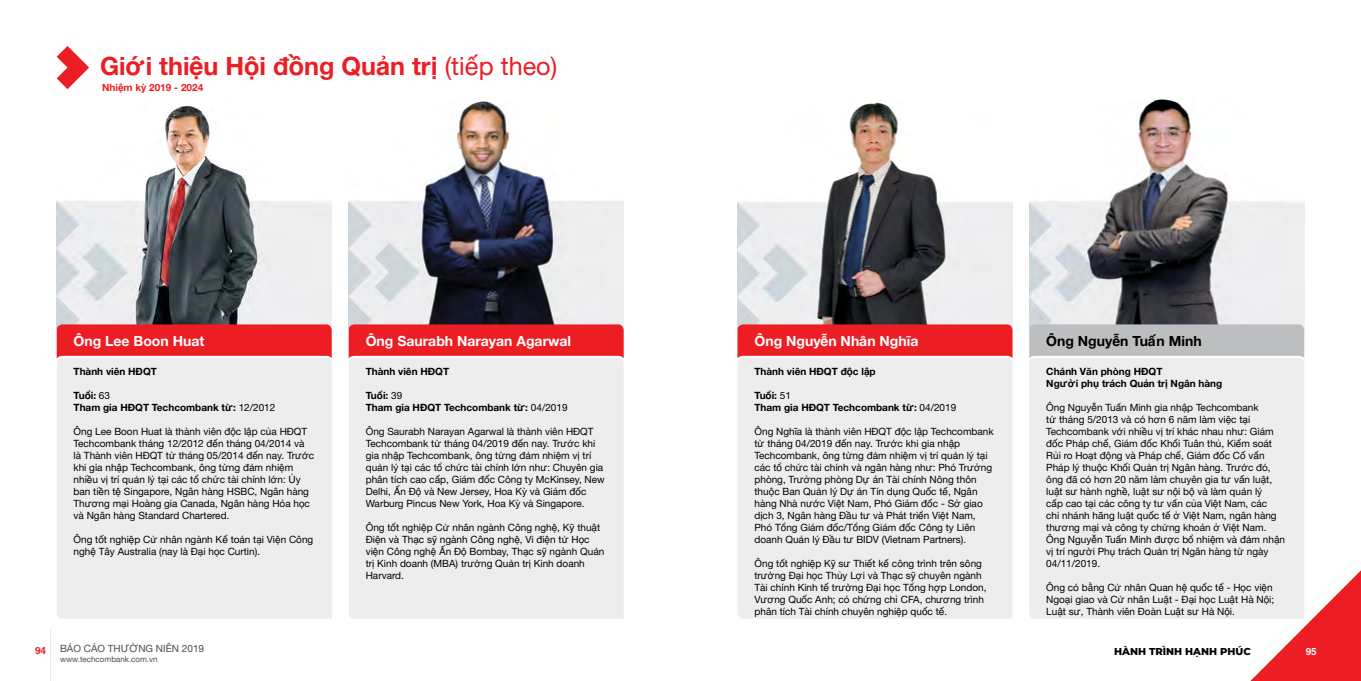
<style>
.page{position:relative;width:1361px;height:681px;background:#fff}
.page>*{position:absolute;margin:0;border:0;box-sizing:border-box;transform-origin:0 0}
.t1{font:700 25.2px "Helvetica Neue";color:#ed1d24}
.t2{font:700 14px "Helvetica Neue";color:#fff}
.t3{font:700 14px "Helvetica Neue";color:#000}
.t4{font:10px/12px "Helvetica Neue";color:#000}
.t5{font:700 10px/12px "Helvetica Neue";color:#000}
.t6{font:10px "Helvetica Neue";color:#4d4d4f}
.t7{font:800 10px "Montserrat";color:#000}
.t8{font:700 10px "Helvetica Neue";color:#ed1d24}
.t9{font:700 10px "SFU Helvetica";color:#ed1d24}
.t10{font:700 10px "SFU Helvetica";color:#fff}
.t11{font:8px "Helvetica Neue";color:#4d4d4f}
.s1{font-weight:400}
</style>
<div class="page">
<img style="left:57px;top:106px;width:275px;height:221px">
<img style="left:349px;top:101px;width:275px;height:226px">
<img style="left:737px;top:102px;width:275px;height:225px">
<img style="left:1029px;top:99px;width:275px;height:228px">
<div style="left:1029px;top:324px;width:275px;height:45px;background:#bcbec0;border-radius:6px"></div>
<div style="left:1029px;top:354px;width:276px;height:265px;background:#ededee"></div>
<div style="left:349px;top:324px;width:275px;height:45px;background:#ed1d24;border-radius:6px"></div>
<div style="left:348px;top:354px;width:276px;height:265px;background:#ededee"></div>
<div style="left:737px;top:324px;width:275px;height:45px;background:#ed1d24;border-radius:6px"></div>
<div style="left:737px;top:354px;width:276px;height:265px;background:#ededee"></div>
<div style="left:57px;top:324px;width:275px;height:45px;background:#ed1d24;border-radius:6px"></div>
<div style="left:56px;top:354px;width:276px;height:265px;background:#ededee"></div>
<svg style="left:57px;top:46px;width:32px;height:43px"></svg>
<svg style="left:1234px;top:554px;width:127px;height:126px"></svg>
<hr style="left:50px;top:629px;width:1px;height:51px;background:#e6e7e8">
<h1 class="t1" style="left:100px;top:46px;width:459px">Giới thiệu Hội đồng Quản trị <span class="s1">(tiếp theo)</span></h1>
<p class="t8" style="left:102px;top:79px;width:103px">Nhiệm kỳ 2019 - 2024</p>
<h2 class="t2" style="left:74px;top:329px;width:132px">Ông Lee Boon Huat</h2>
<p class="t5" style="left:74px;top:365px;width:85px">Thành viên HĐQT</p>
<p class="t5" style="left:74px;top:389px;width:203px">Tuổi: <span class="s1">63<br></span>Tham gia HĐQT Techcombank từ: <span class="s1">12/2012</span></p>
<p class="t4" style="left:74px;top:425px;width:242px">Ông Lee Boon Huat là thành viên độc lập của HĐQT Techcombank tháng 12/2012 đến tháng 04/2014 và là Thành viên HĐQT từ tháng 05/2014 đến nay. Trước khi gia nhập Techcombank, ông từng đảm nhiệm nhiều vị trí quản lý tại các tổ chức tài chính lớn: Ủy ban tiền tệ Singapore, Ngân hàng HSBC, Ngân hàng Thương mại Hoàng gia Canada, Ngân hàng Hóa học và Ngân hàng Standard Chartered.</p>
<p class="t4" style="left:74px;top:533px;width:241px">Ông tốt nghiệp Cử nhân ngành Kế toán tại Viện Công nghệ Tây Australia (nay là Đại học Curtin).</p>
<h2 class="t2" style="left:366px;top:329px;width:207px">Ông Saurabh Narayan Agarwal</h2>
<p class="t5" style="left:366px;top:365px;width:85px">Thành viên HĐQT</p>
<p class="t5" style="left:366px;top:389px;width:203px">Tuổi: <span class="s1">39<br></span>Tham gia HĐQT Techcombank từ: <span class="s1">04/2019</span></p>
<p class="t4" style="left:366px;top:425px;width:240px">Ông Saurabh Narayan Agarwal là thành viên HĐQT Techcombank từ tháng 04/2019 đến nay. Trước khi gia nhập Techcombank, ông từng đảm nhiệm vị trí quản lý tại các tổ chức tài chính lớn như: Chuyên gia phân tích cao cấp, Giám đốc Công ty McKinsey, New Delhi, Ấn Độ và New Jersey, Hoa Kỳ và Giám đốc Warburg Pincus New York, Hoa Kỳ và Singapore.</p>
<p class="t4" style="left:366px;top:521px;width:240px">Ông tốt nghiệp Cử nhân ngành Công nghệ, Kỹ thuật Điện và Thạc sỹ ngành Công nghệ, Vi điện tử Học viện Công nghệ Ấn Độ Bombay, Thạc sỹ ngành Quản trị Kinh doanh (MBA) trường Quản trị Kinh doanh Harvard.</p>
<h2 class="t2" style="left:754px;top:329px;width:165px">Ông Nguyễn Nhân Nghĩa</h2>
<p class="t5" style="left:754px;top:365px;width:123px">Thành viên HĐQT độc lập</p>
<p class="t5" style="left:754px;top:389px;width:203px">Tuổi: <span class="s1">51<br></span>Tham gia HĐQT Techcombank từ: <span class="s1">04/2019</span></p>
<p class="t4" style="left:754px;top:425px;width:241px">Ông Nghĩa là thành viên HĐQT độc lập Techcombank từ tháng 04/2019 đến nay. Trước khi gia nhập Techcombank, ông từng đảm nhiệm vị trí quản lý tại các tổ chức tài chính và ngân hàng như: Phó Trưởng phòng, Trưởng phòng Dự án Tài chính Nông thôn thuộc Ban Quản lý Dự án Tín dụng Quốc tế, Ngân hàng Nhà nước Việt Nam, Phó Giám đốc - Sở giao dịch 3, Ngân hàng Đầu tư và Phát triển Việt Nam, Phó Tổng Giám đốc/Tổng Giám đốc Công ty Liên doanh Quản lý Đầu tư BIDV (Vietnam Partners).</p>
<p class="t4" style="left:754px;top:557px;width:233px">Ông tốt nghiệp Kỹ sư Thiết kế công trình trên sông trường Đại học Thủy Lợi và Thạc sỹ chuyên ngành Tài chính Kinh tế trường Đại học Tổng hợp London, Vương Quốc Anh; có chứng chỉ CFA, chương trình phân tích Tài chính chuyên nghiệp quốc tế.</p>
<h2 class="t3" style="left:1046px;top:329px;width:157px">Ông Nguyễn Tuấn Minh</h2>
<p class="t5" style="left:1046px;top:365px;width:178px">Chánh Văn phòng HĐQT<br>Người phụ trách Quản trị Ngân hàng</p>
<p class="t4" style="left:1046px;top:401px;width:240px">Ông Nguyễn Tuấn Minh gia nhập Techcombank<br>từ tháng 5/2013 và có hơn 6 năm làm việc tại Techcombank với nhiều vị trí khác nhau như: Giám đốc Pháp chế, Giám đốc Khối Tuân thủ, Kiểm soát Rủi ro Hoạt động và Pháp chế, Giám đốc Cố vấn Pháp lý thuộc Khối Quản trị Ngân hàng. Trước đó, ông đã có hơn 20 năm làm chuyên gia tư vấn luật, luật sư hành nghề, luật sư nội bộ và làm quản lý<br>cấp cao tại các công ty tư vấn của Việt Nam, các<br>chi nhánh hãng luật quốc tế ở Việt Nam, ngân hàng thương mại và công ty chứng khoán ở Việt Nam.<br>Ông Nguyễn Tuấn Minh được bổ nhiệm và đảm nhận vị trí người Phụ trách Quản trị Ngân hàng từ ngày 04/11/2019.</p>
<p class="t4" style="left:1046px;top:581px;width:229px">Ông có bằng Cử nhân Quan hệ quốc tế - Học viện<br>Ngoại giao và Cử nhân Luật - Đại học Luật Hà Nội;<br>Luật sư, Thành viên Đoàn Luật sư Hà Nội.</p>
<p class="t9" style="left:35px;top:642px;width:13px">94</p>
<p class="t6" style="left:60px;top:641px;width:146px">BÁO CÁO THƯỜNG NIÊN 2019</p>
<p class="t7" style="left:1114px;top:643px;width:138px">HÀNH TRÌNH HẠNH PHÚC</p>
<p class="t10" style="left:1305px;top:642px;width:13px">95</p>
<p class="t11" style="left:60px;top:653px;width:99px">www.techcombank.com.vn</p>
</div>
